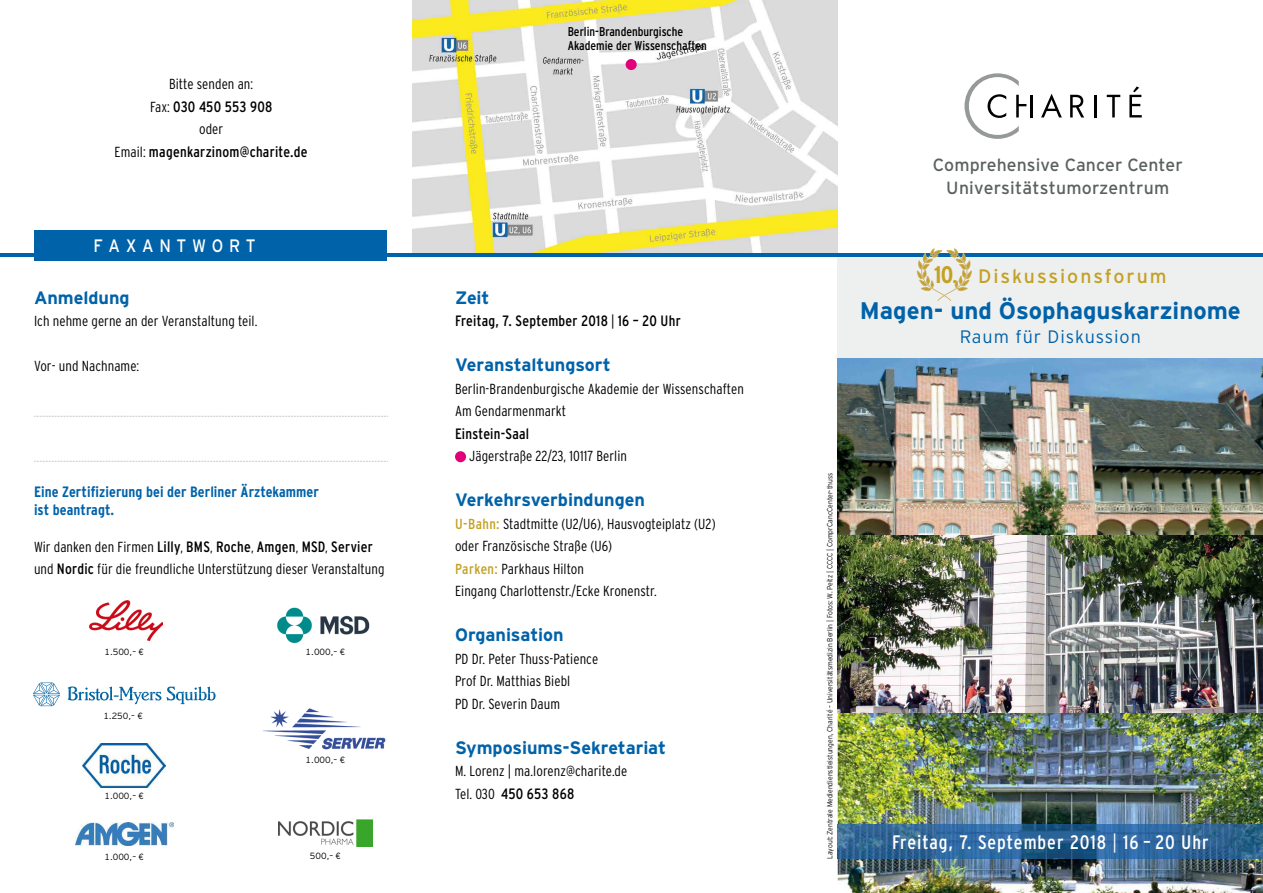
<style>
.page{position:relative;width:1263px;height:893px;background:#fff}
.page>*{position:absolute;margin:0;border:0;box-sizing:border-box;transform-origin:0 0}
.t1{font:700 24px "Interstate";color:#0062a9}
.t2{font:condensed 19.5px "Interstate";letter-spacing:.05em;color:#fff}
.t3{font:19.5px "Interstate";letter-spacing:.1em;color:#c3a123}
.t4{font:700 18px "Interstate";letter-spacing:-.005em;color:#0062a9}
.t5{font:300 18px "Interstate";letter-spacing:.05em;color:#0062a9}
.t6{font:18px "Interstate";color:#fff;scale:.9 1}
.t7{font:17.7px/22.6px "Interstate";letter-spacing:.005em;color:#5a6160;text-align:center}
.t8{font:condensed 15px "Interstate";letter-spacing:.015em;color:#000}
.t9{font:700 condensed 15px/18px "Interstate";letter-spacing:.005em;color:#0062a9}
.t10{font:300 condensed 14.55px/22.5px "Interstate";letter-spacing:.005em;color:#000}
.t11{font:condensed 12.75px/14.2px "Interstate";color:#000}
.t12{font:300 9px "Interstate Tab";color:#000}
.t13{font:300 7.5px "Interstate";color:#000;scale:.9 1}
.s1{font-weight:300;font-size:14.55px}
.s2{font-weight:400;font-size:15px}
.s3{font-weight:400;color:#c3a123}
.s4{font-weight:700;font-stretch:condensed;font-size:24px}
.s5{font-weight:700;font-stretch:condensed}
.s6{font-weight:300}
</style>
<div class="page">
<img style="left:412px;top:0;width:426px;height:253px">
<img style="left:89px;top:600px;width:73px;height:42px">
<img style="left:838px;top:712px;width:425px;height:181px">
<img style="left:838px;top:535px;width:425px;height:177px">
<img style="left:838px;top:357px;width:425px;height:178px">
<div style="left:838px;top:255px;width:425px;height:102px;background:#eeefef"></div>
<svg style="left:34px;top:416px;width:354px;height:1px"></svg>
<svg style="left:34px;top:461px;width:354px;height:1px"></svg>
<hr style="left:0;top:253px;width:1263px;height:3px;background:#0062a9">
<svg style="left:1107px;top:95px;width:13px;height:22px"></svg>
<hr style="left:1095px;top:95px;width:2px;height:22px;background:#000">
<svg style="left:1041px;top:94px;width:21px;height:23px"></svg>
<svg style="left:1070px;top:95px;width:14px;height:22px"></svg>
<svg style="left:1129px;top:86px;width:13px;height:31px"></svg>
<hr style="left:1030px;top:95px;width:2px;height:22px;background:#000">
<svg style="left:964px;top:73px;width:62px;height:66px"></svg>
<img style="left:838px;top:825px;width:425px;height:34px">
<img style="left:83px;top:744px;width:83px;height:43px">
<div style="left:34px;top:230px;width:353px;height:30px;background:#0062a9"></div>
<img style="left:279px;top:820px;width:93px;height:26px">
<img style="left:277px;top:607px;width:93px;height:37px">
<div style="left:626px;top:59px;width:11px;height:11px;background:#e2007a;border-radius:50%"></div>
<svg style="left:33px;top:683px;width:27px;height:23px"></svg>
<svg style="left:68px;top:686px;width:93px;height:18px"></svg>
<svg style="left:167px;top:686px;width:49px;height:18px"></svg>
<img style="left:75px;top:822px;width:98px;height:23px">
<div style="left:455px;top:451px;width:11px;height:11px;background:#e2007a;border-radius:50%"></div>
<img style="left:262px;top:708px;width:124px;height:42px">
<svg style="left:917px;top:248px;width:55px;height:53px"></svg>
<p class="t10" style="left:169px;top:73px;width:86px">Bitte senden an:</p>
<p class="t8" style="left:150px;top:98px;width:124px"><span class="s1">Fax:</span> 030 450 553 908</p>
<p class="t10" style="left:199px;top:118px;width:26px">oder</p>
<p class="t8" style="left:115px;top:143px;width:195px"><span class="s1">Email:</span> magenkarzinom@charite.de</p>
<p class="t6" style="left:94px;top:235px;width:182px">F A X A N T W O R T</p>
<p class="t4" style="left:34px;top:287px;width:97px">Anmeldung</p>
<p class="t10" style="left:34px;top:310px;width:225px">Ich nehme gerne an der Veranstaltung teil.</p>
<p class="t10" style="left:34px;top:355px;width:107px">Vor- und Nachname:</p>
<p class="t9" style="left:34px;top:482px;width:286px">Eine Zertifizierung bei der Berliner Ärztekammer ist beantragt.</p>
<p class="t8" style="left:34px;top:538px;width:340px"><span class="s1">Wir danken den Firmen</span> Lilly<span class="s1">,</span> BMS<span class="s1">,</span> Roche<span class="s1">,</span> Amgen<span class="s1">,</span> MSD<span class="s1">,</span> Servier</p>
<p class="t10" style="left:34px;top:558px;width:352px">und <span class="s2">Nordic</span> für die freundliche Unterstützung dieser Veranstaltung</p>
<p class="t12" style="left:104px;top:647px;width:41px">1.500,– €</p>
<p class="t12" style="left:103px;top:711px;width:41px">1.250,– €</p>
<p class="t12" style="left:104px;top:791px;width:41px">1.000,– €</p>
<p class="t12" style="left:104px;top:851px;width:41px">1.000,– €</p>
<p class="t12" style="left:306px;top:647px;width:41px">1.000,– €</p>
<p class="t12" style="left:306px;top:754px;width:41px">1.000,– €</p>
<p class="t12" style="left:310px;top:851px;width:33px">500,– €</p>
<p class="t11" style="left:568px;top:24px;width:141px">Berlin-Brandenburgische<br>Akademie der Wissenschaften</p>
<p class="t4" style="left:455px;top:287px;width:36px">Zeit</p>
<p class="t8" style="left:455px;top:313px;width:227px">Freitag, 7. September 2018 <span class="s1">|</span> 16 – 20 Uhr</p>
<p class="t4" style="left:455px;top:355px;width:157px">Veranstaltungsort</p>
<p class="t10" style="left:455px;top:377px;width:290px">Berlin-Brandenburgische Akademie der Wissenschaften<br>Am Gendarmenmarkt</p>
<p class="t8" style="left:455px;top:425px;width:76px">Einstein-Saal</p>
<p class="t10" style="left:469px;top:445px;width:159px">Jägerstraße 22/23, 10117 Berlin</p>
<p class="t4" style="left:455px;top:490px;width:191px">Verkehrsverbindungen</p>
<p class="t10" style="left:455px;top:512px;width:262px"><span class="s3">U-Bahn:</span> Stadtmitte (U2/U6), Hausvogteiplatz (U2) oder Französische Straße (U6)<br><span class="s3">Parken:</span> Parkhaus Hilton<br>Eingang Charlottenstr./Ecke Kronenstr.</p>
<p class="t4" style="left:455px;top:625px;width:110px">Organisation</p>
<p class="t10" style="left:455px;top:647px;width:145px">PD Dr. Peter Thuss-Patience<br>Prof Dr. Matthias Biebl<br>PD Dr. Severin Daum</p>
<p class="t4" style="left:455px;top:737px;width:213px">Symposiums-Sekretariat</p>
<p class="t10" style="left:455px;top:760px;width:174px">M. Lorenz | ma.lorenz@charite.de</p>
<p class="t8" style="left:455px;top:785px;width:121px"><span class="s1">Tel. 030</span> 450 653 868</p>
<p class="t7" style="left:933px;top:154px;width:251px">Comprehensive Cancer Center<br>Universitätstumorzentrum</p>
<h2 class="t3" style="left:934px;top:266px;width:234px"><span class="s4">10</span><span class="s5">.</span> Diskussionsforum</h2>
<h1 class="t1" style="left:860px;top:297px;width:382px">Magen- und Ösophaguskarzinome</h1>
<p class="t5" style="left:960px;top:327px;width:183px">Raum für Diskussion</p>
<p class="t13" style="left:825px;top:859px;width:430px;rotate:-90deg">Layout: Zentrale Mediendienstleistungen, Charité – Universitätsmedizin Berlin | Fotos: W. Peitz | CCCC | ComprCancCenter-thuss</p>
<h2 class="t2" style="left:892px;top:831px;width:318px">Freitag, 7. September 2018 <span class="s6">|</span> 16 – 20 Uhr</h2>
</div>
